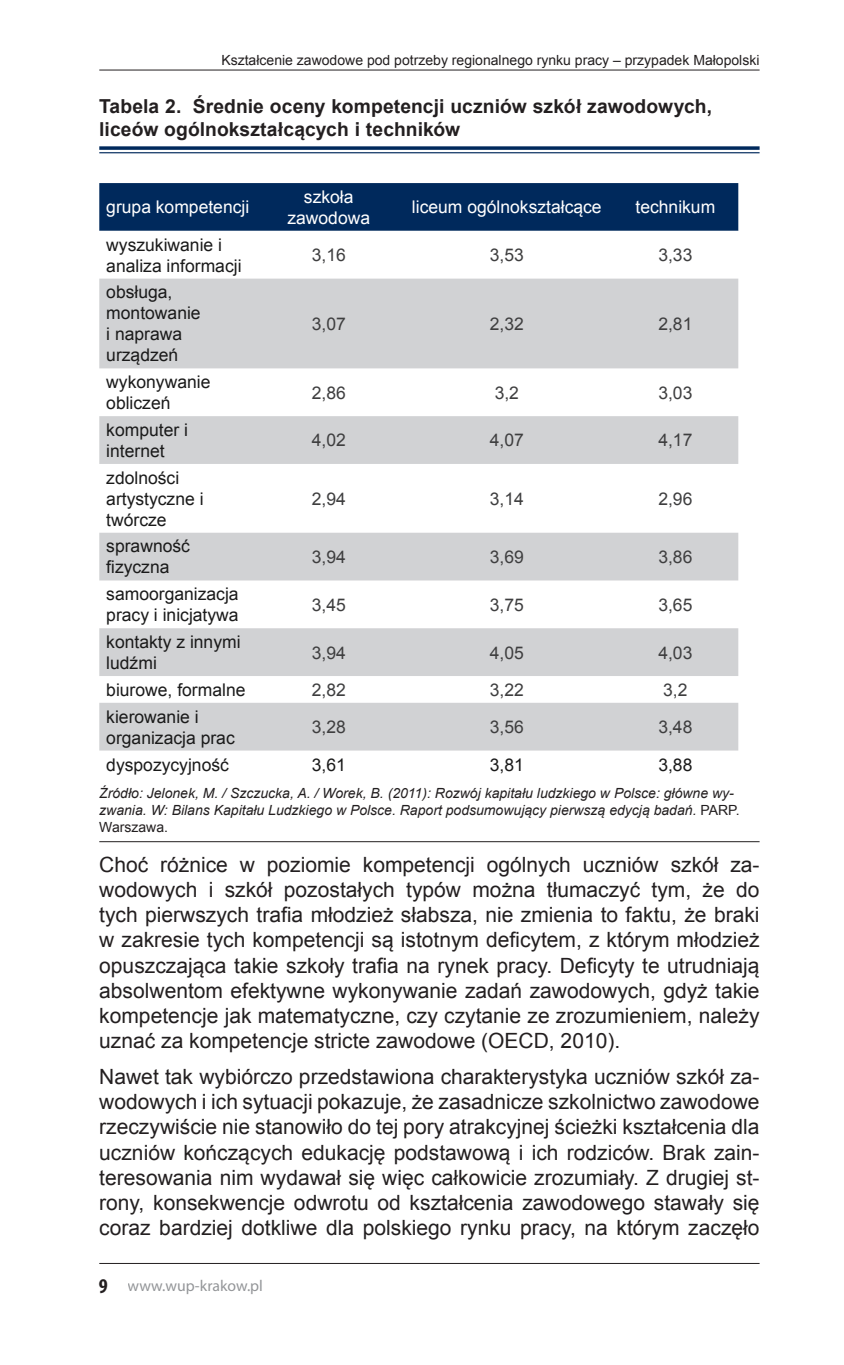
<style>
.page{position:relative;width:844px;height:1365px;background:#fff}
.page>*{position:absolute;margin:0;border:0;box-sizing:border-box;transform-origin:0 0}
.t1{font:21px/25.2px "Arial";color:#231f20;text-align:justify}
.t2{font:700 19.25px/23.1px "Arial";letter-spacing:.005em;color:#231f20}
.t3{font:17.5px/21px "Arial";color:#1a1a1a}
.t4{font:17.5px "Arial";color:#3e3e3f}
.t5{font:17.5px/21px "Arial";color:#fff;text-align:center}
.t6{font:15.75px "Myriad Pro";color:#939598}
.t7{font:italic 14px/16.8px "Arial";color:#231f20}
.t8{font:14px "Arial";color:#231f20}
.s1{font-style:normal}
.s2{font-weight:700;font-stretch:condensed;font-size:21px;color:#231f20}
</style>
<div class="page">
<hr style="left:99px;top:70px;width:660px;height:1px;background:#231f20">
<hr style="left:99px;top:1262px;width:660px;height:1px;background:#231f20">
<svg style="left:99px;top:146px;width:660px;height:4px;background:#1f4370"></svg>
<hr style="left:99px;top:152px;width:660px;height:1px;background:#00295c">
<hr style="left:99px;top:841px;width:660px;height:1px;background:#231f20">
<div style="left:99px;top:183px;width:639px;height:48px;background:#00295c"></div>
<svg style="left:99px;top:278px;width:639px;height:472px;fill:#d1d2d4"></svg>
<p class="t8" style="left:221px;top:51px;width:539px">Kształcenie zawodowe pod potrzeby regionalnego rynku pracy – przypadek Małopolski</p>
<p class="t2" style="left:99px;top:95px;width:614px">Tabela 2. Średnie oceny kompetencji uczniów szkół zawodowych, liceów ogólnokształcących i techników</p>
<p class="t5" style="left:106px;top:197px;width:144px">grupa kompetencji</p>
<p class="t5" style="left:287px;top:186px;width:84px">szkoła zawodowa</p>
<p class="t5" style="left:412px;top:197px;width:191px">liceum ogólnokształcące</p>
<p class="t5" style="left:635px;top:197px;width:81px">technikum</p>
<p class="t3" style="left:106px;top:234px;width:137px">wyszukiwanie i analiza informacji</p>
<p class="t4" style="left:311px;top:243px;width:36px">3,16</p>
<p class="t4" style="left:489px;top:243px;width:36px">3,53</p>
<p class="t4" style="left:658px;top:243px;width:36px">3,33</p>
<p class="t3" style="left:106px;top:282px;width:96px">obsługa, montowanie i naprawa urządzeń</p>
<p class="t4" style="left:311px;top:312px;width:36px">3,07</p>
<p class="t4" style="left:489px;top:312px;width:36px">2,32</p>
<p class="t4" style="left:658px;top:312px;width:36px">2,81</p>
<p class="t3" style="left:106px;top:371px;width:106px">wykonywanie obliczeń</p>
<p class="t4" style="left:311px;top:381px;width:36px">2,86</p>
<p class="t4" style="left:494px;top:381px;width:26px">3,2</p>
<p class="t4" style="left:658px;top:381px;width:36px">3,03</p>
<p class="t3" style="left:106px;top:419px;width:83px">komputer i internet</p>
<p class="t4" style="left:311px;top:429px;width:36px">4,02</p>
<p class="t4" style="left:489px;top:429px;width:36px">4,07</p>
<p class="t4" style="left:658px;top:429px;width:36px">4,17</p>
<p class="t3" style="left:106px;top:467px;width:99px">zdolności artystyczne i twórcze</p>
<p class="t4" style="left:311px;top:487px;width:36px">2,94</p>
<p class="t4" style="left:489px;top:487px;width:36px">3,14</p>
<p class="t4" style="left:658px;top:487px;width:36px">2,96</p>
<p class="t3" style="left:106px;top:536px;width:85px">sprawność fizyczna</p>
<p class="t4" style="left:311px;top:545px;width:36px">3,94</p>
<p class="t4" style="left:489px;top:545px;width:36px">3,69</p>
<p class="t4" style="left:658px;top:545px;width:36px">3,86</p>
<p class="t3" style="left:106px;top:583px;width:134px">samoorganizacja pracy i inicjatywa</p>
<p class="t4" style="left:311px;top:593px;width:36px">3,45</p>
<p class="t4" style="left:489px;top:593px;width:36px">3,75</p>
<p class="t4" style="left:658px;top:593px;width:36px">3,65</p>
<p class="t3" style="left:106px;top:631px;width:136px">kontakty z innymi ludźmi</p>
<p class="t4" style="left:311px;top:641px;width:36px">3,94</p>
<p class="t4" style="left:489px;top:641px;width:36px">4,05</p>
<p class="t4" style="left:658px;top:641px;width:36px">4,03</p>
<p class="t3" style="left:106px;top:679px;width:141px">biurowe, formalne</p>
<p class="t4" style="left:311px;top:678px;width:36px">2,82</p>
<p class="t4" style="left:489px;top:678px;width:36px">3,22</p>
<p class="t4" style="left:663px;top:678px;width:26px">3,2</p>
<p class="t3" style="left:106px;top:706px;width:130px">kierowanie i organizacja prac</p>
<p class="t4" style="left:311px;top:715px;width:36px">3,28</p>
<p class="t4" style="left:489px;top:715px;width:36px">3,56</p>
<p class="t4" style="left:658px;top:715px;width:36px">3,48</p>
<p class="t3" style="left:106px;top:754px;width:124px">dyspozycyjność</p>
<p class="t3" style="left:311px;top:754px;width:36px">3,61</p>
<p class="t3" style="left:489px;top:754px;width:36px">3,81</p>
<p class="t3" style="left:658px;top:754px;width:36px">3,88</p>
<p class="t7" style="left:99px;top:784px;width:641px">Źródło: Jelonek, M. / Szczucka, A. / Worek, B. (2011): Rozwój kapitału ludzkiego w Polsce: główne wy&shy;zwania. W: Bilans Kapitału Ludzkiego w Polsce. Raport podsumowujący pierwszą edycją badań. <span class="s1">PARP.<br>Warszawa.</span></p>
<p class="t1" style="left:99px;top:851px;width:661px">Choć różnice w poziomie kompetencji ogólnych uczniów szkół za&shy;wodowych i szkół pozostałych typów można tłumaczyć tym, że do tych pierwszych trafia młodzież słabsza, nie zmienia to faktu, że braki w zakresie tych kompetencji są istotnym deficytem, z którym młodzież opuszczająca takie szkoły trafia na rynek pracy. Deficyty te utrudniają absolwentom efektywne wykonywanie zadań zawodowych, gdyż takie kompetencje jak matematyczne, czy czytanie ze zrozumieniem, należy uznać za kompetencje stricte zawodowe (OECD, 2010).</p>
<p class="t1" style="left:99px;top:1063px;width:661px">Nawet tak wybiórczo przedstawiona charakterystyka uczniów szkół za&shy;wodowych i ich sytuacji pokazuje, że zasadnicze szkolnictwo zawodowe rzeczywiście nie stanowiło do tej pory atrakcyjnej ścieżki kształcenia dla uczniów kończących edukację podstawową i ich rodziców. Brak zain&shy;teresowania nim wydawał się więc całkowicie zrozumiały. Z drugiej st&shy;rony, konsekwencje odwrotu od kształcenia zawodowego stawały się coraz bardziej dotkliwe dla polskiego rynku pracy, na którym zaczęło</p>
<p class="t6" style="left:99px;top:1275px;width:166px"><span class="s2">9</span> www.wup-krakow.pl</p>
</div>
